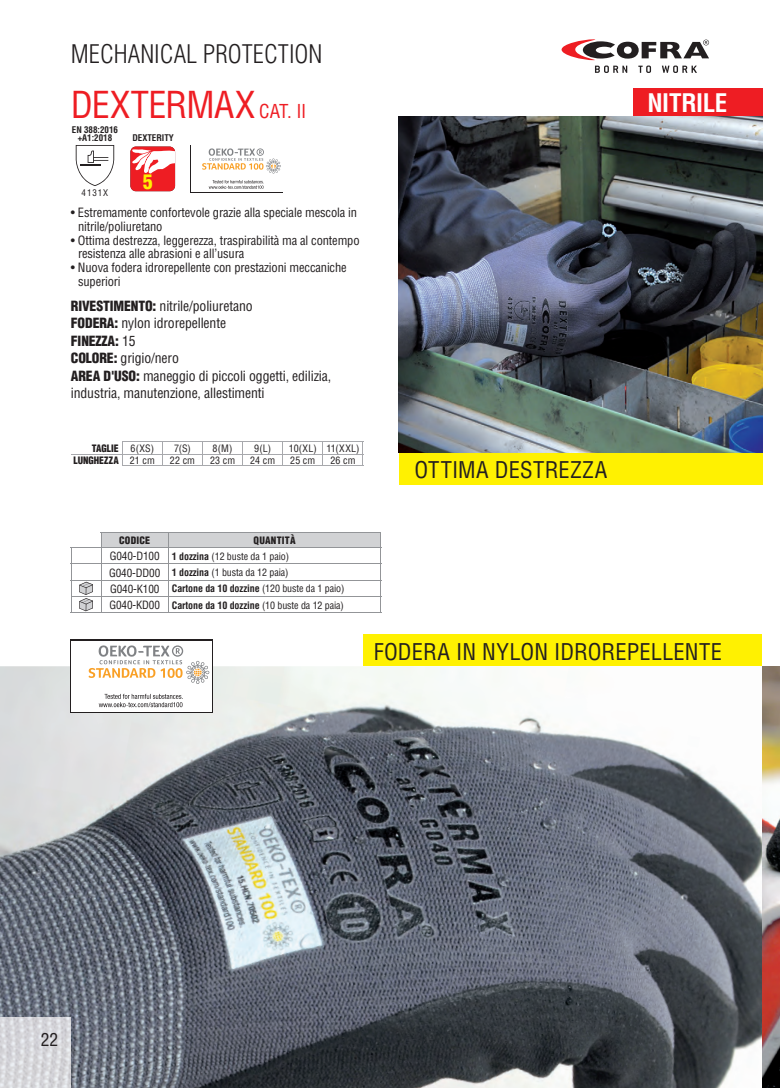
<style>
.page{position:relative;width:780px;height:1088px;background:#fff}
.page>*{position:absolute;margin:0;border:0;box-sizing:border-box;transform-origin:0 0}
.t1{font:condensed 36.25px "Helvetica";letter-spacing:-.01em;color:#ee1d23}
.t2{font:300 condensed 25px "Helvetica";color:#231f20}
.t3{font:700 condensed 25px "Helvetica";letter-spacing:-.015em;color:#fff}
.t4{font:condensed 22.5px "Helvetica";letter-spacing:.005em;color:#231f20}
.t5{font:900 condensed 19.88px "Helvetica";color:#fff101}
.t6{font:condensed 17.5px "Helvetica";color:#231f20}
.t7{font:condensed 13.75px/17.5px "Helvetica";letter-spacing:-.01em;color:#231f20}
.t8{font:condensed 12.5px/13.8px "Helvetica";letter-spacing:-.01em;color:#231f20}
.t9{font:condensed 10px/16.2px "Helvetica";letter-spacing:-.01em;color:#231f20}
.t10{font:900 condensed 10px "Helvetica";letter-spacing:.005em;color:#231f20}
.t11{font:700 condensed 9px/8.8px "Helvetica";color:#231f20;text-align:center}
.t12{font:condensed 9px "Helvetica";letter-spacing:.1em;color:#231f20}
.s1{font-size:18.75px}
.s2{font-weight:900}
.s3{font-weight:400}
.s4{font-size:11.12px}
.s5{font-weight:700}
</style>
<div class="page">
<svg style="left:561px;top:39px;width:148px;height:21px"></svg>
<svg style="left:595px;top:66px;width:32px;height:7px"></svg>
<svg style="left:638px;top:66px;width:13px;height:7px"></svg>
<svg style="left:662px;top:66px;width:35px;height:7px"></svg>
<img style="left:399px;top:116px;width:363px;height:337px">
<img style="left:0;top:666px;width:762px;height:422px">
<svg style="left:71px;top:640px;width:142px;height:73px"></svg>
<div style="left:72px;top:641px;width:140px;height:71px;background:#fff"></div>
<svg style="left:99px;top:694px;width:84px;height:13px"></svg>
<svg style="left:89px;top:645px;width:121px;height:39px"></svg>
<hr style="left:122px;top:441px;width:40px;height:1px;background:#a8a9ad">
<hr style="left:162px;top:441px;width:40px;height:1px;background:#a8a9ad">
<hr style="left:202px;top:441px;width:40px;height:1px;background:#a8a9ad">
<hr style="left:242px;top:441px;width:41px;height:1px;background:#a8a9ad">
<hr style="left:283px;top:441px;width:40px;height:1px;background:#a8a9ad">
<hr style="left:323px;top:441px;width:40px;height:1px;background:#a8a9ad">
<hr style="left:122px;top:454px;width:40px;height:1px;background:#a8a9ad">
<svg style="left:122px;top:442px;width:1px;height:23px"></svg>
<hr style="left:162px;top:454px;width:40px;height:1px;background:#a8a9ad">
<svg style="left:162px;top:442px;width:1px;height:23px"></svg>
<hr style="left:202px;top:454px;width:40px;height:1px;background:#a8a9ad">
<svg style="left:202px;top:442px;width:1px;height:23px"></svg>
<hr style="left:242px;top:454px;width:41px;height:1px;background:#a8a9ad">
<svg style="left:242px;top:442px;width:1px;height:23px"></svg>
<hr style="left:283px;top:454px;width:40px;height:1px;background:#a8a9ad">
<svg style="left:282px;top:442px;width:1px;height:23px"></svg>
<hr style="left:323px;top:454px;width:40px;height:1px;background:#a8a9ad">
<svg style="left:322px;top:442px;width:1px;height:23px"></svg>
<svg style="left:362px;top:442px;width:1px;height:23px"></svg>
<hr style="left:122px;top:465px;width:241px;height:1px;background:#a8a9ad">
<hr style="left:71px;top:454px;width:51px;height:1px;background:#a8a9ad">
<div style="left:633px;top:89px;width:129px;height:27px;background:#ee1d23"></div>
<div style="left:399px;top:453px;width:363px;height:31px;background:#fff101"></div>
<div style="left:363px;top:635px;width:399px;height:31px;background:#fff101"></div>
<hr style="left:101px;top:613px;width:280px;height:1px;background:#939598">
<hr style="left:71px;top:547px;width:30px;height:1px;background:#939598">
<hr style="left:71px;top:564px;width:30px;height:1px;background:#939598">
<svg style="left:71px;top:548px;width:1px;height:32px"></svg>
<hr style="left:71px;top:580px;width:30px;height:1px;background:#939598">
<hr style="left:71px;top:596px;width:30px;height:1px;background:#939598">
<svg style="left:101px;top:532px;width:280px;height:81px"></svg>
<hr style="left:71px;top:613px;width:30px;height:1px;background:#939598">
<hr style="left:71px;top:580px;width:1px;height:33px;background:#939598">
<svg style="left:79px;top:582px;width:14px;height:29px"></svg>
<img style="left:0;top:1017px;width:71px;height:71px">
<svg style="left:129px;top:145px;width:48px;height:48px"></svg>
<div style="left:130px;top:147px;width:45px;height:44px;background:#ee1d23;border-radius:6px"></div>
<svg style="left:132px;top:149px;width:43px;height:25px"></svg>
<svg style="left:209px;top:180px;width:55px;height:9px"></svg>
<svg style="left:202px;top:148px;width:79px;height:26px"></svg>
<svg style="left:76px;top:145px;width:38px;height:41px"></svg>
<img style="left:762px;top:666px;width:18px;height:422px">
<h2 class="t2" style="left:71px;top:43px;width:253px">MECHANICAL PROTECTION</h2>
<h1 class="t1" style="left:71px;top:90px;width:237px">DEXTERMAX <span class="s1">CAT. II</span></h1>
<p class="t11" style="left:72px;top:125px;width:48px">EN 388:2016 +A1:2018</p>
<p class="t12" style="left:82px;top:189px;width:28px">4131X</p>
<p class="t11" style="left:132px;top:134px;width:43px">DEXTERITY</p>
<h3 class="t5" style="left:143px;top:173px;width:11px">5</h3>
<p class="t8" style="left:78px;top:206px;width:280px;text-indent:-7px">• Estremamente confortevole grazie alla speciale mescola in nitrile/poliuretano</p>
<p class="t8" style="left:78px;top:234px;width:283px;text-indent:-7px">• Ottima destrezza, leggerezza, traspirabilità ma al contempo resistenza alle abrasioni e all’usura</p>
<p class="t8" style="left:78px;top:261px;width:270px;text-indent:-7px">• Nuova fodera idrorepellente con prestazioni meccaniche superiori</p>
<p class="t7" style="left:71px;top:298px;width:262px"><span class="s2">RIVESTIMENTO:</span> nitrile/poliuretano<br><span class="s2">FODERA:</span> nylon idrorepellente<br><span class="s2">FINEZZA:</span> 15<br><span class="s2">COLORE:</span> grigio/nero<br><span class="s2">AREA D'USO:</span> maneggio di piccoli oggetti, edilizia, industria, manutenzione, allestimenti</p>
<p class="t10" style="left:92px;top:444px;width:64px">TAGLIE <span class="s3">6(XS)</span></p>
<p class="t9" style="left:174px;top:441px;width:18px">7(S)</p>
<p class="t9" style="left:212px;top:441px;width:21px">8(M)</p>
<p class="t9" style="left:254px;top:441px;width:18px">9(L)</p>
<p class="t9" style="left:289px;top:441px;width:72px">10(XL) 11(XXL)</p>
<p class="t10" style="left:73px;top:456px;width:83px">LUNGHEZZA <span class="s3">21 cm</span></p>
<p class="t9" style="left:170px;top:453px;width:27px">22 cm</p>
<p class="t9" style="left:210px;top:453px;width:27px">23 cm</p>
<p class="t9" style="left:250px;top:453px;width:26px">24 cm</p>
<p class="t9" style="left:290px;top:453px;width:27px">25 cm</p>
<p class="t9" style="left:330px;top:453px;width:27px">26 cm</p>
<h2 class="t3" style="left:647px;top:92px;width:81px">NITRILE</h2>
<h3 class="t4" style="left:414px;top:460px;width:194px">OTTIMA DESTREZZA</h3>
<p class="t9" style="left:109px;top:533px;width:237px;text-indent:144px"><span class="s2">QUANTITÀ </span><span class="s4">G040-D100</span> <span class="s5">1 dozzina</span> (12 buste da 1 paio)<br><span class="s4">G040-DD00</span> <span class="s5">1 dozzina</span> (1 busta da 12 paia)<br><span class="s4">G040-K100</span> <span class="s5">Cartone da 10 dozzine</span> (120 buste da 1 paio)<br><span class="s4">G040-KD00</span> <span class="s5">Cartone da 10 dozzine</span> (10 buste da 12 paia)</p>
<p class="t10" style="left:119px;top:536px;width:33px">CODICE</p>
<h3 class="t4" style="left:374px;top:642px;width:350px">FODERA IN NYLON IDROREPELLENTE</h3>
<h3 class="t6" style="left:41px;top:1032px;width:19px">22</h3>
</div>
